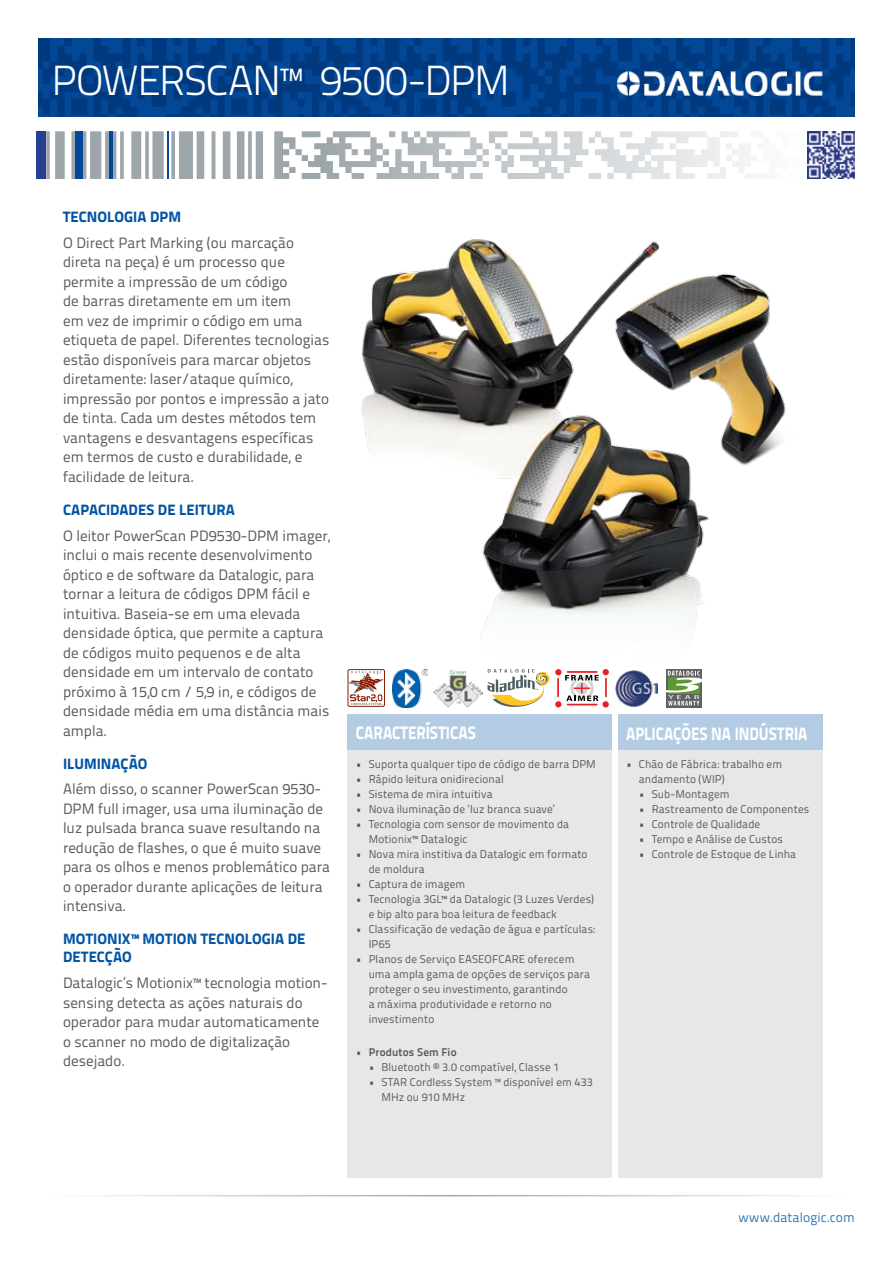
<style>
.page{position:relative;width:893px;height:1263px;background:#fff}
.page>*{position:absolute;margin:0;border:0;box-sizing:border-box;transform-origin:0 0}
.t1{font:300 42px "Titillium Text 22 L";letter-spacing:-.025em;color:#fff}
.t2{font:800 18px "Titillium Text 22 L";letter-spacing:-.005em;color:#fff;scale:.85 1}
.t3{font:15px/19.5px "Titillium Text 22 L";letter-spacing:.005em;color:#58595b}
.t4{font:800 15px/18px "Titillium Text 22 L";letter-spacing:.005em;color:#0054a4}
.t5{font:13.5px "Titillium Text 22 L";letter-spacing:.005em;color:#3377b6}
.t6{font:11.25px/15px "Titillium Text 22 L";letter-spacing:.01em;color:#58595b}
.t7{font:700 11.25px "Titillium Text 22 L";letter-spacing:.015em;color:#58595b}
</style>
<div class="page">
<svg style="left:38px;top:38px;width:817px;height:79px;background:#023f89"></svg>
<svg style="left:302px;top:131px;width:453px;height:48px"></svg>
<hr style="left:167px;top:131px;width:2px;height:48px;background:#034797">
<div style="left:75px;top:131px;width:7px;height:48px;background:#034797"></div>
<hr style="left:109px;top:131px;width:4px;height:48px;background:#034797">
<div style="left:37px;top:131px;width:9px;height:48px;background:#25408f"></div>
<hr style="left:45px;top:1195px;width:803px;height:1px;background:#9da3aa">
<div style="left:348px;top:714px;width:264px;height:36px;background:#b3cce4"></div>
<div style="left:618px;top:714px;width:204px;height:36px;background:#b3cce4"></div>
<div style="left:348px;top:750px;width:264px;height:428px;background:#e6e7e8"></div>
<div style="left:618px;top:750px;width:204px;height:428px;background:#e6e7e8"></div>
<img style="left:618px;top:72px;width:204px;height:23px">
<img style="left:807px;top:131px;width:48px;height:48px">
<img style="left:361px;top:239px;width:425px;height:405px">
<img style="left:392px;top:669px;width:36px;height:38px">
<img style="left:615px;top:670px;width:42px;height:37px">
<svg style="left:666px;top:669px;width:36px;height:38px"></svg>
<svg style="left:666px;top:671px;width:36px;height:34px"></svg>
<svg style="left:487px;top:669px;width:122px;height:39px"></svg>
<img style="left:433px;top:669px;width:49px;height:38px">
<div style="left:348px;top:669px;width:37px;height:38px;border:1px solid #8c1e04;border-radius:2px"></div>
<svg style="left:347px;top:671px;width:37px;height:34px"></svg>
<h1 class="t1" style="left:51px;top:50px;width:460px">POWERSCAN™ 9500-DPM</h1>
<p class="t4" style="left:63px;top:207px;width:120px">TECNOLOGIA DPM</p>
<p class="t3" style="left:63px;top:232px;width:268px">O Direct Part Marking (ou marcação direta na peça) é um processo que permite a impressão de um código<br>de barras diretamente em um item<br>em vez de imprimir o código em uma etiqueta de papel. Diferentes tecnologias estão disponíveis para marcar objetos diretamente: laser/ataque químico, impressão por pontos e impressão a jato de tinta. Cada um destes métodos tem vantagens e desvantagens específicas em termos de custo e durabilidade, e facilidade de leitura.</p>
<p class="t4" style="left:63px;top:500px;width:173px">CAPACIDADES DE LEITURA</p>
<p class="t3" style="left:63px;top:525px;width:269px">O leitor PowerScan PD9530-DPM imager, inclui o mais recente desenvolvimento óptico e de software da Datalogic, para tornar a leitura de códigos DPM fácil e intuitiva. Baseia-se em uma elevada densidade óptica, que permite a captura de códigos muito pequenos e de alta densidade em um intervalo de contato próximo à 15,0 cm / 5,9 in, e códigos de densidade média em uma distância mais ampla.</p>
<p class="t4" style="left:63px;top:753px;width:86px">ILUMINAÇÃO</p>
<p class="t3" style="left:63px;top:779px;width:268px">Além disso, o scanner PowerScan 9530- DPM full imager, usa uma iluminação de luz pulsada branca suave resultando na redução de flashes, o que é muito suave para os olhos e menos problemático para o operador durante aplicações de leitura intensiva.</p>
<p class="t4" style="left:63px;top:929px;width:244px">MOTIONIX™ MOTION TECNOLOGIA DE<br>DETECÇÃO</p>
<p class="t3" style="left:63px;top:972px;width:266px">Datalogic’s Motionix™ tecnologia motion&shy;sensing detecta as ações naturais do operador para mudar automaticamente o scanner no modo de digitalização desejado.</p>
<p class="t2" style="left:356px;top:719px;width:143px">CARACTERÍSTICAS</p>
<p class="t2" style="left:626px;top:719px;width:215px">APLICAÇÕES NA INDÚSTRIA</p>
<p class="t6" style="left:356px;top:756px;width:241px">• Suporta qualquer tipo de código de barra DPM</p>
<p class="t6" style="left:356px;top:771px;width:149px">• Rápido leitura onidirecional</p>
<p class="t6" style="left:356px;top:786px;width:138px">• Sistema de mira intuitiva</p>
<p class="t6" style="left:356px;top:801px;width:200px">• Nova iluminação de ‘luz branca suave’</p>
<p class="t6" style="left:369px;top:816px;width:202px;text-indent:-13px">• Tecnologia com sensor de movimento da<br>Motionix™ Datalogic</p>
<p class="t6" style="left:369px;top:846px;width:220px;text-indent:-13px">• Nova mira institiva da Datalogic em formato de moldura</p>
<p class="t6" style="left:356px;top:876px;width:111px">• Captura de imagem</p>
<p class="t6" style="left:369px;top:891px;width:227px;text-indent:-13px">• Tecnologia 3GL™ da Datalogic (3 Luzes Verdes) e bip alto para boa leitura de feedback</p>
<p class="t6" style="left:369px;top:921px;width:228px;text-indent:-13px">• Classificação de vedação de água e partículas:<br>IP65</p>
<p class="t6" style="left:369px;top:951px;width:223px;text-indent:-13px">• Planos de Serviço EASEOFCARE oferecem uma ampla gama de opções de serviços para proteger o seu investimento, garantindo<br>a máxima produtividade e retorno no investimento</p>
<p class="t7" style="left:356px;top:1043px;width:102px">• Produtos Sem Fio</p>
<p class="t6" style="left:369px;top:1059px;width:192px">• Bluetooth ® 3.0 compatível, Classe 1</p>
<p class="t6" style="left:381px;top:1074px;width:213px;text-indent:-13px">• STAR Cordless System ™ disponível em 433<br>MHz ou 910 MHz</p>
<p class="t6" style="left:639px;top:756px;width:145px;text-indent:-13px">• Chão de Fábrica: trabalho em andamento (WIP)</p>
<p class="t6" style="left:639px;top:786px;width:92px">• Sub-Montagem</p>
<p class="t6" style="left:639px;top:801px;width:172px">• Rastreamento de Componentes</p>
<p class="t6" style="left:639px;top:816px;width:123px">• Controle de Qualidade</p>
<p class="t6" style="left:639px;top:831px;width:146px">• Tempo e Análise de Custos</p>
<p class="t6" style="left:639px;top:846px;width:159px">• Controle de Estoque de Linha</p>
<p class="t5" style="left:738px;top:1207px;width:118px">www.datalogic.com</p>
</div>
